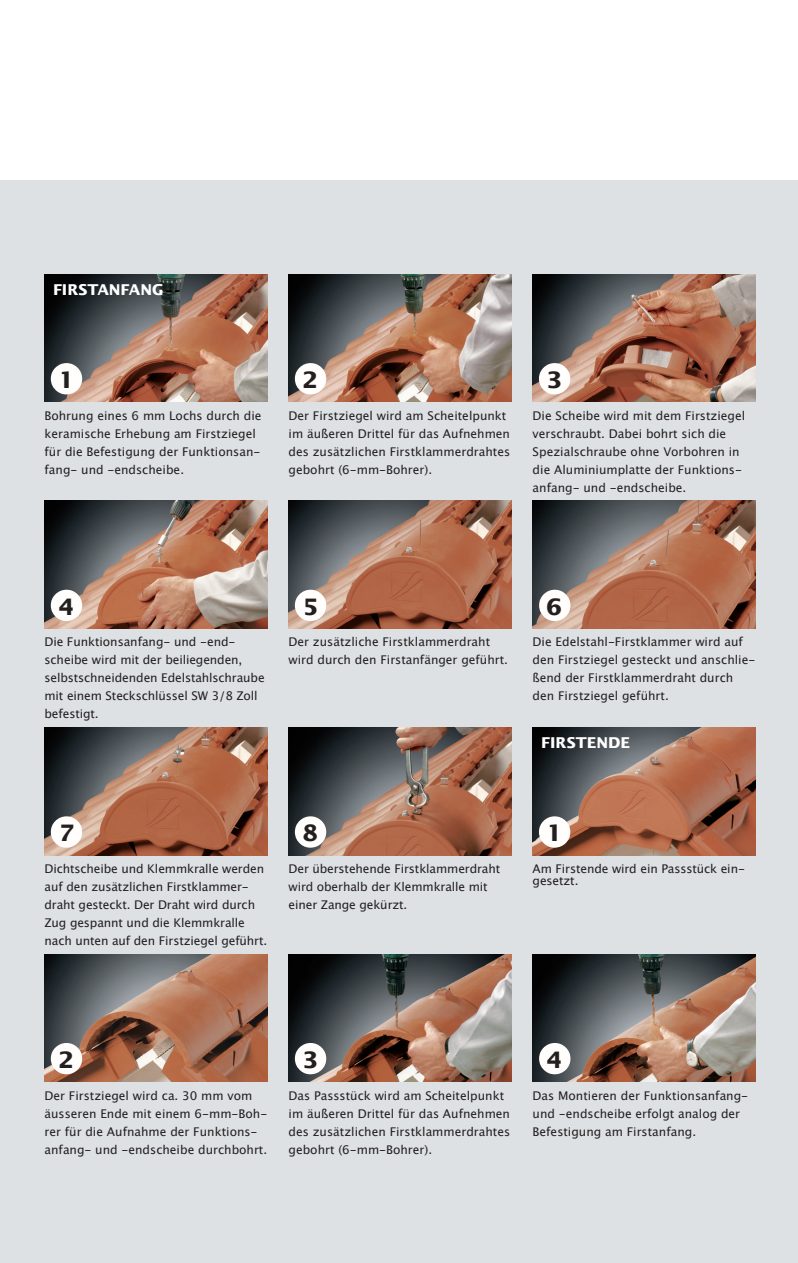
<style>
.page{position:relative;width:798px;height:1263px;background:#fff}
.page>*{position:absolute;margin:0;border:0;box-sizing:border-box;transform-origin:0 0}
.t1{font:72.3px "Lucida San Rom";color:#fffefc}
.t2{font:700 15px "Lucida San";letter-spacing:-.005em;color:#fff}
.t3{font:12px/18px "Lucida San Rom";color:#231f20}
</style>
<div class="page">
<div style="left:0;top:181px;width:797px;height:1082px;background:#dde1e4"></div>
<img style="left:288px;top:274px;width:223px;height:128px">
<img style="left:532px;top:274px;width:223px;height:128px">
<img style="left:44px;top:274px;width:223px;height:128px">
<img style="left:44px;top:501px;width:223px;height:127px">
<img style="left:532px;top:501px;width:223px;height:127px">
<img style="left:288px;top:501px;width:223px;height:127px">
<img style="left:44px;top:727px;width:223px;height:128px">
<img style="left:288px;top:727px;width:223px;height:128px">
<img style="left:44px;top:954px;width:223px;height:128px">
<img style="left:288px;top:954px;width:223px;height:128px">
<img style="left:532px;top:954px;width:223px;height:128px">
<img style="left:532px;top:727px;width:223px;height:128px">
<p class="t2" style="left:53px;top:279px;width:112px">FIRSTANFANG</p>
<h1 class="t1" style="left:44px;top:330px;width:45px">•<sup>1</sup></h1>
<h1 class="t1" style="left:288px;top:330px;width:45px">•<sup>2</sup></h1>
<h1 class="t1" style="left:532px;top:330px;width:45px">•<sup>3</sup></h1>
<p class="t3" style="left:44px;top:407px;width:218px">Bohrung eines 6 mm Lochs durch die keramische Erhebung am Firstziegel für die Befestigung der Funktionsan&shy;fang- und -endscheibe.</p>
<p class="t3" style="left:288px;top:407px;width:223px">Der Firstziegel wird am Scheitelpunkt im äußeren Drittel für das Aufnehmen des zusätzlichen Firstklammerdrahtes gebohrt (6-mm-Bohrer).</p>
<p class="t3" style="left:532px;top:407px;width:214px">Die Scheibe wird mit dem Firstziegel verschraubt. Dabei bohrt sich die Spezialschraube ohne Vorbohren in die Aluminiumplatte der Funktions&shy;anfang- und -endscheibe.</p>
<h1 class="t1" style="left:44px;top:557px;width:45px">•<sup>4</sup></h1>
<h1 class="t1" style="left:288px;top:557px;width:45px">•<sup>5</sup></h1>
<h1 class="t1" style="left:532px;top:557px;width:45px">•<sup>6</sup></h1>
<p class="t3" style="left:44px;top:633px;width:221px">Die Funktionsanfang- und -end&shy;scheibe wird mit der beiliegenden, selbstschneidenden Edelstahlschraube mit einem Steckschlüssel SW 3/8 Zoll befestigt.</p>
<p class="t3" style="left:288px;top:633px;width:221px">Der zusätzliche Firstklammerdraht wird durch den Firstanfänger geführt.</p>
<p class="t3" style="left:532px;top:633px;width:224px">Die Edelstahl-Firstklammer wird auf den Firstziegel gesteckt und anschlie&shy;ßend der Firstklammerdraht durch den Firstziegel geführt.</p>
<p class="t2" style="left:541px;top:732px;width:90px">FIRSTENDE</p>
<h1 class="t1" style="left:44px;top:784px;width:45px">•<sup>7</sup></h1>
<h1 class="t1" style="left:288px;top:784px;width:45px">•<sup>8</sup></h1>
<h1 class="t1" style="left:532px;top:784px;width:45px">•<sup>1</sup></h1>
<p class="t3" style="left:44px;top:860px;width:224px">Dichtscheibe und Klemmkralle werden auf den zusätzlichen Firstklammer&shy;draht gesteckt. Der Draht wird durch Zug gespannt und die Klemmkralle nach unten auf den Firstziegel geführt.</p>
<p class="t3" style="left:288px;top:860px;width:213px">Der überstehende Firstklammerdraht wird oberhalb der Klemmkralle mit einer Zange gekürzt.</p>
<p class="t3" style="left:532px;top:863px;width:214px;line-height:12px">Am Firstende wird ein Passstück ein&shy;gesetzt.</p>
<h1 class="t1" style="left:44px;top:1010px;width:45px">•<sup>2</sup></h1>
<h1 class="t1" style="left:288px;top:1010px;width:45px">•<sup>3</sup></h1>
<h1 class="t1" style="left:532px;top:1010px;width:45px">•<sup>4</sup></h1>
<p class="t3" style="left:44px;top:1087px;width:224px">Der Firstziegel wird ca. 30 mm vom äusseren Ende mit einem 6-mm-Boh&shy;rer für die Aufnahme der Funktions&shy;anfang- und -endscheibe durchbohrt.</p>
<p class="t3" style="left:288px;top:1087px;width:223px">Das Passstück wird am Scheitelpunkt im äußeren Drittel für das Aufnehmen des zusätzlichen Firstklammerdrahtes gebohrt (6-mm-Bohrer).</p>
<p class="t3" style="left:532px;top:1087px;width:217px">Das Montieren der Funktionsanfang&shy;und -endscheibe erfolgt analog der<br>Befestigung am Firstanfang.</p>
</div>
